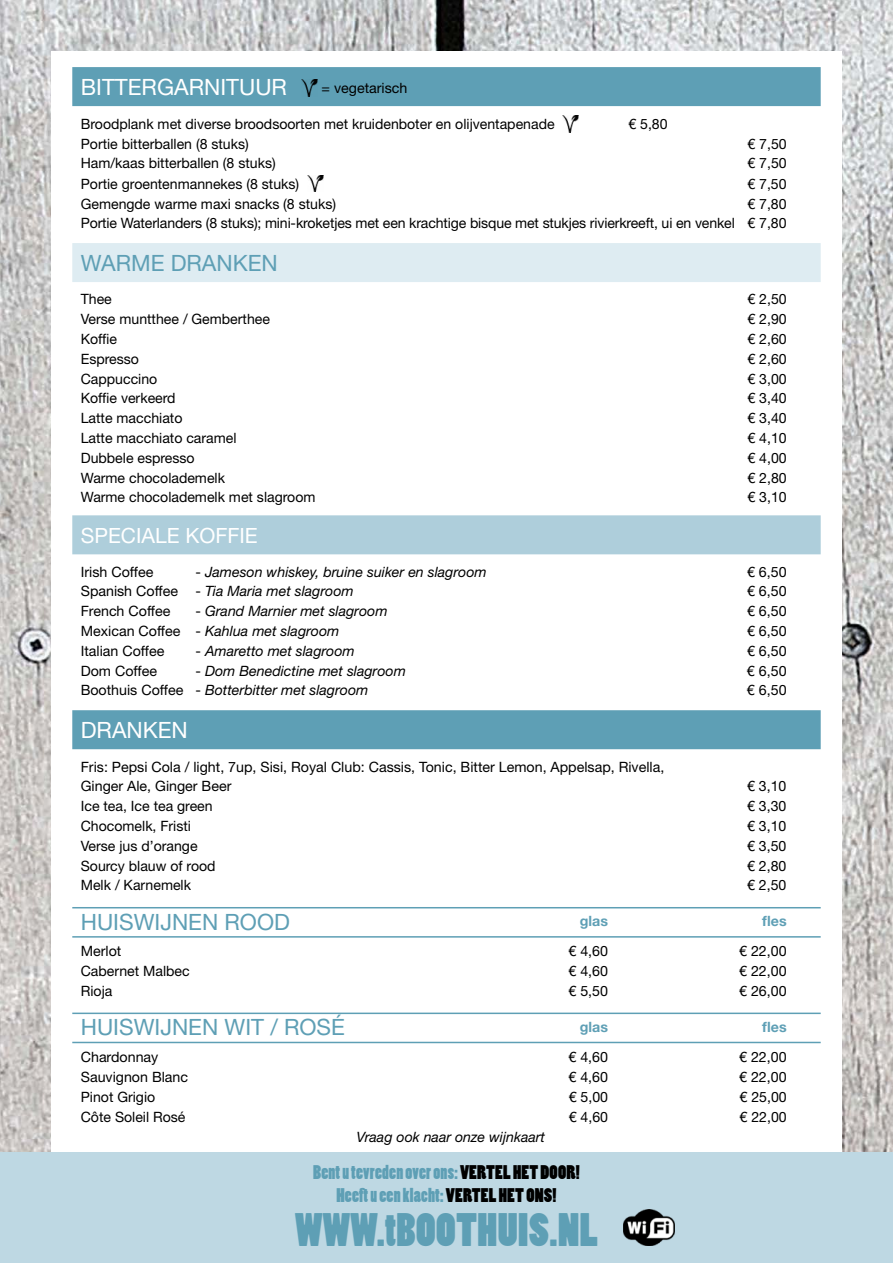
<style>
.page{position:relative;width:893px;height:1263px;background:#fff}
.page>*{position:absolute;margin:0;border:0;box-sizing:border-box;transform-origin:0 0}
.t1{font:43.95px "Poplar Std";letter-spacing:.01em;color:#5e9fb5}
.t2{font:22.5px "Helvetica Neue LT Std";color:#5e9fb5}
.t3{font:22.5px "Helvetica Neue LT Std";color:#fff}
.t4{font:21px "Helvetica Neue LT Std";color:#fff}
.t5{font:18.45px/23.1px "Poplar Std";letter-spacing:.01em;color:#5e9fb5;text-align:center}
.t6{font:14.25px/19.8px "Helvetica Neue LT Std";color:#000;text-align:right}
.t7{font:italic 14.25px "Helvetica Neue LT Std";color:#000}
.t8{font:700 14.25px "Helvetica Neue LT Std";color:#5e9fb5}
.s1{font-style:normal}
.s2{color:#000}
</style>
<div class="page">
<img style="left:0;top:0;width:893px;height:1152px">
<div style="left:51px;top:51px;width:791px;height:1161px;background:#fff"></div>
<div style="left:72px;top:67px;width:749px;height:39px;background:#5e9fb5"></div>
<div style="left:72px;top:243px;width:749px;height:39px;background:#deecf2"></div>
<div style="left:72px;top:515px;width:749px;height:39px;background:#aecedb"></div>
<div style="left:72px;top:710px;width:749px;height:39px;background:#5e9fb5"></div>
<hr style="left:72px;top:907px;width:749px;height:1px;background:#5e9fb5">
<hr style="left:72px;top:936px;width:749px;height:2px;background:#5e9fb5">
<hr style="left:72px;top:1012px;width:749px;height:2px;background:#5e9fb5">
<hr style="left:72px;top:1042px;width:749px;height:1px;background:#5e9fb5">
<img style="left:301px;top:80px;width:17px;height:16px">
<img style="left:562px;top:116px;width:17px;height:16px">
<img style="left:307px;top:175px;width:17px;height:17px">
<div style="left:0;top:1152px;width:893px;height:111px;background:#bed8e3"></div>
<img style="left:623px;top:1210px;width:52px;height:36px">
<h2 class="t3" style="left:81px;top:73px;width:208px">BITTERGARNITUUR</h2>
<p class="t6" style="left:322px;top:78px;width:87px">= vegetarisch</p>
<p class="t6" style="left:81px;top:114px;width:475px">Broodplank met diverse broodsoorten met kruidenboter en olijventapenade</p>
<p class="t6" style="left:628px;top:114px;width:41px">€ 5,80</p>
<p class="t6" style="left:81px;top:133px;width:170px">Portie bitterballen (8 stuks)</p>
<p class="t6" style="left:747px;top:133px;width:41px">€ 7,50</p>
<p class="t6" style="left:81px;top:153px;width:196px">Ham/kaas bitterballen (8 stuks)</p>
<p class="t6" style="left:747px;top:153px;width:41px">€ 7,50</p>
<p class="t6" style="left:81px;top:174px;width:220px">Portie groentenmannekes (8 stuks)</p>
<p class="t6" style="left:747px;top:174px;width:41px">€ 7,50</p>
<p class="t6" style="left:81px;top:193px;width:257px">Gemengde warme maxi snacks (8 stuks)</p>
<p class="t6" style="left:81px;top:193px;width:707px">€ 7,80<br>Portie Waterlanders (8 stuks); mini-kroketjes met een krachtige bisque met stukjes rivierkreeft, ui en venkel € 7,80</p>
<h2 class="t2" style="left:81px;top:249px;width:198px">WARME DRANKEN</h2>
<p class="t6" style="left:81px;top:289px;width:33px">Thee</p>
<p class="t6" style="left:747px;top:289px;width:41px">€ 2,50</p>
<p class="t6" style="left:81px;top:309px;width:191px">Verse muntthee / Gemberthee</p>
<p class="t6" style="left:747px;top:309px;width:41px">€ 2,90</p>
<p class="t6" style="left:81px;top:329px;width:38px">Koffie</p>
<p class="t6" style="left:747px;top:329px;width:41px">€ 2,60</p>
<p class="t6" style="left:81px;top:349px;width:60px">Espresso</p>
<p class="t6" style="left:747px;top:349px;width:41px">€ 2,60</p>
<p class="t6" style="left:81px;top:368px;width:78px">Cappuccino</p>
<p class="t6" style="left:747px;top:368px;width:41px">€ 3,00</p>
<p class="t6" style="left:81px;top:388px;width:96px">Koffie verkeerd</p>
<p class="t6" style="left:747px;top:388px;width:41px">€ 3,40</p>
<p class="t6" style="left:81px;top:408px;width:103px">Latte macchiato</p>
<p class="t6" style="left:747px;top:408px;width:41px">€ 3,40</p>
<p class="t6" style="left:81px;top:428px;width:157px">Latte macchiato caramel</p>
<p class="t6" style="left:747px;top:428px;width:41px">€ 4,10</p>
<p class="t6" style="left:81px;top:448px;width:115px">Dubbele espresso</p>
<p class="t6" style="left:747px;top:448px;width:41px">€ 4,00</p>
<p class="t6" style="left:81px;top:467px;width:146px">Warme chocolademelk</p>
<p class="t6" style="left:747px;top:467px;width:41px">€ 2,80</p>
<p class="t6" style="left:81px;top:487px;width:236px">Warme chocolademelk met slagroom</p>
<p class="t6" style="left:747px;top:487px;width:41px">€ 3,10</p>
<h3 class="t4" style="left:81px;top:523px;width:178px">SPECIALE KOFFIE</h3>
<p class="t6" style="left:81px;top:561px;width:74px">Irish Coffee</p>
<p class="t7" style="left:196px;top:563px;width:293px"><span class="s1">-</span> Jameson whiskey, bruine suiker en slagroom</p>
<p class="t6" style="left:747px;top:561px;width:41px">€ 6,50</p>
<p class="t7" style="left:81px;top:583px;width:274px"><span class="s1">Spanish Coffee -</span> Tia Maria met slagroom</p>
<p class="t6" style="left:747px;top:581px;width:41px">€ 6,50</p>
<p class="t6" style="left:81px;top:601px;width:91px">French Coffee</p>
<p class="t7" style="left:196px;top:603px;width:193px"><span class="s1">-</span> Grand Marnier met slagroom</p>
<p class="t6" style="left:747px;top:601px;width:41px">€ 6,50</p>
<p class="t7" style="left:81px;top:622px;width:260px"><span class="s1">Mexican Coffee -</span> Kahlua met slagroom</p>
<p class="t6" style="left:747px;top:621px;width:41px">€ 6,50</p>
<p class="t6" style="left:81px;top:641px;width:85px">Italian Coffee</p>
<p class="t7" style="left:196px;top:642px;width:161px"><span class="s1">-</span> Amaretto met slagroom</p>
<p class="t6" style="left:747px;top:641px;width:41px">€ 6,50</p>
<p class="t6" style="left:81px;top:660px;width:78px">Dom Coffee</p>
<p class="t7" style="left:196px;top:662px;width:212px"><span class="s1">-</span> Dom Benedictine met slagroom</p>
<p class="t6" style="left:747px;top:660px;width:41px">€ 6,50</p>
<p class="t7" style="left:81px;top:682px;width:289px"><span class="s1">Boothuis Coffee -</span> Botterbitter met slagroom</p>
<p class="t6" style="left:747px;top:680px;width:41px">€ 6,50</p>
<h2 class="t3" style="left:81px;top:716px;width:109px">DRANKEN</h2>
<p class="t6" style="left:81px;top:756px;width:585px;text-align:left">Fris: Pepsi Cola / light, 7up, Sisi, Royal Club: Cassis, Tonic, Bitter Lemon, Appelsap, Rivella,<br>Ginger Ale, Ginger Beer</p>
<p class="t6" style="left:747px;top:776px;width:41px">€ 3,10</p>
<p class="t6" style="left:81px;top:796px;width:133px">Ice tea, Ice tea green</p>
<p class="t6" style="left:747px;top:796px;width:41px">€ 3,30</p>
<p class="t6" style="left:81px;top:816px;width:112px">Chocomelk, Fristi</p>
<p class="t6" style="left:747px;top:816px;width:41px">€ 3,10</p>
<p class="t6" style="left:81px;top:835px;width:118px">Verse jus d’orange</p>
<p class="t6" style="left:747px;top:835px;width:41px">€ 3,50</p>
<p class="t6" style="left:81px;top:855px;width:136px">Sourcy blauw of rood</p>
<p class="t6" style="left:747px;top:855px;width:41px">€ 2,80</p>
<p class="t6" style="left:81px;top:875px;width:112px">Melk / Karnemelk</p>
<p class="t6" style="left:747px;top:875px;width:41px">€ 2,50</p>
<h2 class="t2" style="left:81px;top:908px;width:211px">HUISWIJNEN ROOD</h2>
<p class="t8" style="left:580px;top:912px;width:30px">glas</p>
<p class="t8" style="left:762px;top:912px;width:26px">fles</p>
<p class="t6" style="left:81px;top:941px;width:42px">Merlot</p>
<p class="t6" style="left:568px;top:941px;width:41px">€ 4,60</p>
<p class="t6" style="left:739px;top:941px;width:49px">€ 22,00</p>
<p class="t6" style="left:81px;top:961px;width:110px">Cabernet Malbec</p>
<p class="t6" style="left:568px;top:961px;width:41px">€ 4,60</p>
<p class="t6" style="left:739px;top:961px;width:49px">€ 22,00</p>
<p class="t6" style="left:81px;top:981px;width:33px">Rioja</p>
<p class="t6" style="left:568px;top:981px;width:41px">€ 5,50</p>
<p class="t6" style="left:739px;top:981px;width:49px">€ 26,00</p>
<h2 class="t2" style="left:81px;top:1014px;width:266px">HUISWIJNEN WIT / ROSÉ</h2>
<p class="t8" style="left:580px;top:1018px;width:30px">glas</p>
<p class="t8" style="left:762px;top:1018px;width:26px">fles</p>
<p class="t6" style="left:81px;top:1047px;width:79px">Chardonnay</p>
<p class="t6" style="left:568px;top:1047px;width:41px">€ 4,60</p>
<p class="t6" style="left:739px;top:1047px;width:49px">€ 22,00</p>
<p class="t6" style="left:81px;top:1066px;width:109px">Sauvignon Blanc</p>
<p class="t6" style="left:568px;top:1066px;width:41px">€ 4,60</p>
<p class="t6" style="left:739px;top:1066px;width:49px">€ 22,00</p>
<p class="t6" style="left:81px;top:1086px;width:76px">Pinot Grigio</p>
<p class="t6" style="left:569px;top:1086px;width:41px">€ 5,00</p>
<p class="t6" style="left:739px;top:1086px;width:49px">€ 25,00</p>
<p class="t6" style="left:81px;top:1107px;width:106px">Côte Soleil Rosé</p>
<p class="t6" style="left:569px;top:1107px;width:41px">€ 4,60</p>
<p class="t6" style="left:739px;top:1107px;width:49px">€ 22,00</p>
<p class="t7" style="left:356px;top:1128px;width:190px">Vraag ook naar onze wijnkaart</p>
<p class="t5" style="left:313px;top:1162px;width:268px">Bent u tevreden over ons: <span class="s2">VERTEL HET DOOR!<br></span>Heeft u een klacht: <span class="s2">VERTEL HET ONS!</span></p>
<h1 class="t1" style="left:295px;top:1206px;width:304px">WWW.tBOOTHUIS.NL</h1>
</div>
